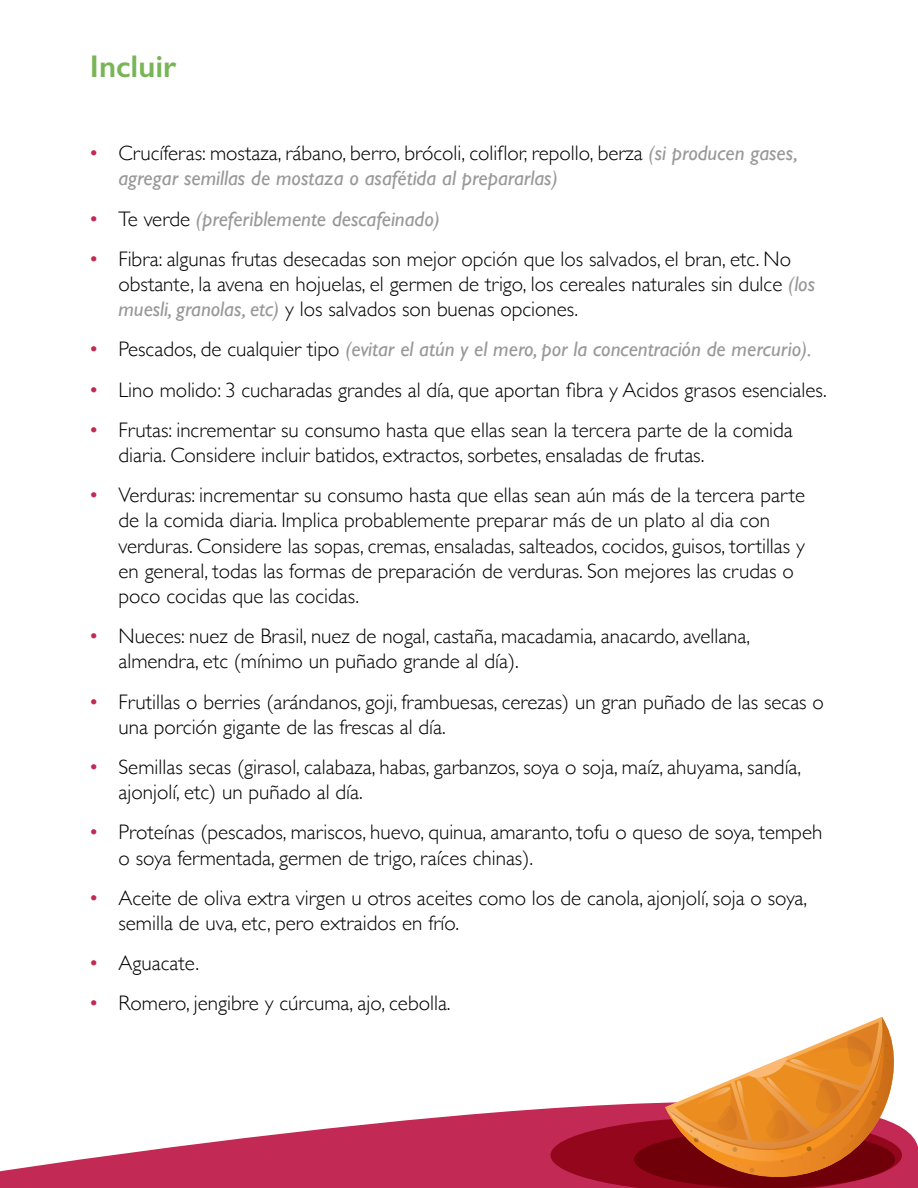
<style>
.page{position:relative;width:918px;height:1188px;background:#fff}
.page>*{position:absolute;margin:0;border:0;box-sizing:border-box;transform-origin:0 0}
.t1{font:600 31.5px "Gill Sans";color:#78b557}
.t2{font:300 21px/25.2px "Gill Sans";color:#000}
.t3{font:italic 21px/25.2px "Gill Sans";color:#989898}
.s1{color:#c22955}
.s2{font-weight:300;font-style:normal;color:#000}
.s3{font-weight:400;font-style:italic;color:#c22955}
.s4{font-weight:400;font-style:italic;color:#989898}
</style>
<div class="page">
<svg style="left:0;top:1108px;width:918px;height:80px;fill:#c22955"></svg>
<svg style="left:551px;top:1017px;width:359px;height:171px"></svg>
<h1 class="t1" style="left:90px;top:47px;width:88px">Incluir</h1>
<p class="t3" style="left:118px;top:141px;width:681px;text-indent:-28px"><span class="s1">•</span> <span class="s2">Crucíferas: mostaza, rábano, berro, brócoli, coliflor, repollo, berza</span> (si producen gases, agregar semillas de mostaza o asafétida al prepararlas)</p>
<p class="t3" style="left:90px;top:206px;width:352px"><span class="s1">•</span> <span class="s2">Te verde</span> (preferiblemente descafeinado)</p>
<p class="t2" style="left:118px;top:245px;width:698px;text-indent:-28px"><span class="s3">•</span> Fibra: algunas frutas desecadas son mejor opción que los salvados, el bran, etc. No obstante, la avena en hojuelas, el germen de trigo, los cereales naturales sin dulce <span class="s4">(los muesli, granolas, etc)</span> y los salvados son buenas opciones.</p>
<p class="t3" style="left:90px;top:337px;width:723px"><span class="s1">•</span> <span class="s2">Pescados, de cualquier tipo</span> (evitar el atún y el mero, por la concentración de mercurio).</p>
<p class="t2" style="left:90px;top:376px;width:738px"><span class="s3">•</span> Lino molido: 3 cucharadas grandes al día, que aportan fibra y Acidos grasos esenciales.</p>
<p class="t2" style="left:118px;top:416px;width:676px;text-indent:-28px"><span class="s3">•</span> Frutas: incrementar su consumo hasta que ellas sean la tercera parte de la comida diaria. Considere incluir batidos, extractos, sorbetes, ensaladas de frutas.</p>
<p class="t2" style="left:118px;top:482px;width:688px;text-indent:-28px"><span class="s3">•</span> Verduras: incrementar su consumo hasta que ellas sean aún más de la tercera parte de la comida diaria. Implica probablemente preparar más de un plato al dia con verduras. Considere las sopas, cremas, ensaladas, salteados, cocidos, guisos, tortillas y en general, todas las formas de preparación de verduras. Son mejores las crudas o poco cocidas que las cocidas.</p>
<p class="t2" style="left:118px;top:623px;width:633px;text-indent:-28px"><span class="s3">•</span> Nueces: nuez de Brasil, nuez de nogal, castaña, macadamia, anacardo, avellana, almendra, etc (mínimo un puñado grande al día).</p>
<p class="t2" style="left:118px;top:688px;width:707px;text-indent:-28px"><span class="s3">•</span> Frutillas o berries (arándanos, goji, frambuesas, cerezas) un gran puñado de las secas o una porción gigante de las frescas al día.</p>
<p class="t2" style="left:118px;top:754px;width:684px;text-indent:-28px"><span class="s3">•</span> Semillas secas (girasol, calabaza, habas, garbanzos, soya o soja, maíz, ahuyama, sandía, ajonjolí, etc) un puñado al día.</p>
<p class="t2" style="left:118px;top:819px;width:705px;text-indent:-28px"><span class="s3">•</span> Proteínas (pescados, mariscos, huevo, quinua, amaranto, tofu o queso de soya, tempeh o soya fermentada, germen de trigo, raíces chinas).</p>
<p class="t2" style="left:118px;top:884px;width:690px;text-indent:-28px"><span class="s3">•</span> Aceite de oliva extra virgen u otros aceites como los de canola, ajonjolí, soja o soya, semilla de uva, etc, pero extraidos en frío.</p>
<p class="t2" style="left:90px;top:950px;width:111px"><span class="s3">•</span> Aguacate.</p>
<p class="t2" style="left:90px;top:990px;width:362px"><span class="s3">•</span> Romero, jengibre y cúrcuma, ajo, cebolla.</p>
</div>
